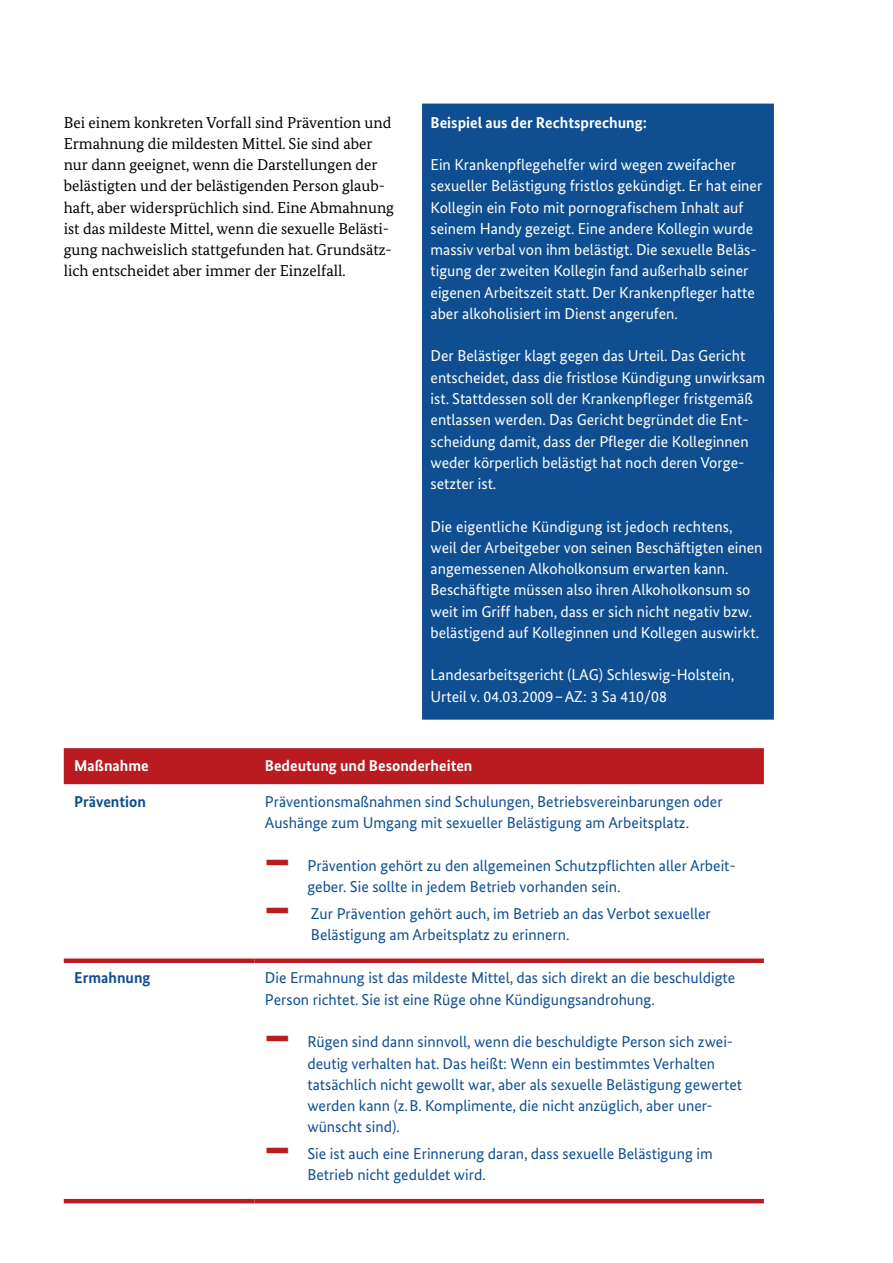
<style>
.page{position:relative;width:893px;height:1263px;background:#fff}
.page>*{position:absolute;margin:0;border:0;box-sizing:border-box;transform-origin:0 0}
.t1{font:700 56.7px "Bundes Sans";color:#ba1b21;scale:.57 1}
.Box_3{font:15.75px/21.3px "Bundes Sans";color:#fff}
.Tabelle_Fliesstext{font:15.75px/21.3px "Bundes Sans";color:#0f4f91}
.fliesstext{font:15.75px/21.3px "Bundes Serif";color:#000}
.Tabelle_Kopfzeile{font:700 15.75px "Bundes Sans";color:#fff}
.Box_3-2{font:700 15.75px "Bundes Sans";color:#fff}
.Tabelle_Fliesstext-2{font:700 15.75px "Bundes Sans";color:#0f4f91}
</style>
<div class="page">
<div style="left:422px;top:104px;width:352px;height:375px;background:#0f4f91"></div>
<div style="left:422px;top:313px;width:352px;height:407px;background:#0f4f91"></div>
<div style="left:64px;top:748px;width:700px;height:36px;background:#ba1b21"></div>
<div style="left:64px;top:958px;width:190px;height:5px;background:#ba1b21"></div>
<div style="left:254px;top:958px;width:510px;height:5px;background:#ba1b21"></div>
<hr style="left:64px;top:1199px;width:190px;height:4px;background:#ba1b21">
<hr style="left:254px;top:1199px;width:510px;height:4px;background:#ba1b21">
<p class="fliesstext" style="left:64px;top:111px;width:332px">Bei einem konkreten Vorfall sind Prävention und Ermahnung die mildesten Mittel. Sie sind aber nur dann geeignet, wenn die Darstellungen der belästigten und der belästigenden Person glaub&shy;haft, aber widersprüchlich sind. Eine Abmahnung ist das mildeste Mittel, wenn die sexuelle Belästi&shy;gung nachweislich stattgefunden hat. Grundsätz&shy;lich entscheidet aber immer der Einzelfall.</p>
<p class="Box_3-2" style="left:431px;top:113px;width:218px">Beispiel aus der Rechtsprechung:</p>
<p class="Box_3" style="left:431px;top:154px;width:333px">Ein Krankenpflegehelfer wird wegen zweifacher sexueller Belästigung fristlos gekündigt. Er hat einer Kollegin ein Foto mit pornografischem Inhalt auf seinem Handy gezeigt. Eine andere Kollegin wurde massiv verbal von ihm belästigt. Die sexuelle Beläs&shy;tigung der zweiten Kollegin fand außerhalb seiner eigenen Arbeitszeit statt. Der Krankenpfleger hatte aber alkoholisiert im Dienst angerufen.</p>
<p class="Box_3" style="left:431px;top:345px;width:336px">Der Belästiger klagt gegen das Urteil. Das Gericht entscheidet, dass die fristlose Kündigung unwirksam ist. Stattdessen soll der Krankenpfleger fristgemäß entlassen werden. Das Gericht begründet die Ent&shy;scheidung damit, dass der Pfleger die Kolleginnen weder körperlich belästigt hat noch deren Vorge&shy;setzter ist.</p>
<p class="Box_3" style="left:431px;top:515px;width:333px">Die eigentliche Kündigung ist jedoch rechtens, weil der Arbeitgeber von seinen Beschäftigten einen angemessenen Alkoholkonsum erwarten kann.<br>Beschäftigte müssen also ihren Alkoholkonsum so weit im Griff haben, dass er sich nicht negativ bzw. belästigend auf Kolleginnen und Kollegen auswirkt.</p>
<p class="Box_3" style="left:431px;top:664px;width:305px">Landesarbeitsgericht (LAG) Schleswig-Holstein,<br>Urteil v. 04.03.2009–AZ: 3 Sa 410/08</p>
<p class="Tabelle_Kopfzeile" style="left:74px;top:756px;width:76px">Maßnahme</p>
<p class="Tabelle_Kopfzeile" style="left:265px;top:756px;width:209px">Bedeutung und Besonderheiten</p>
<p class="Tabelle_Fliesstext-2" style="left:74px;top:792px;width:73px">Prävention</p>
<p class="Tabelle_Fliesstext" style="left:265px;top:791px;width:459px">Präventionsmaßnahmen sind Schulungen, Betriebsvereinbarungen oder<br>Aushänge zum Umgang mit sexueller Belästigung am Arbeitsplatz.</p>
<p class="t1" style="left:265px;top:826px;width:46px">—</p>
<p class="Tabelle_Fliesstext" style="left:307px;top:854px;width:428px">Prävention gehört zu den allgemeinen Schutzpflichten aller Arbeit&shy;geber. Sie sollte in jedem Betrieb vorhanden sein.</p>
<p class="t1" style="left:265px;top:873px;width:46px">—</p>
<p class="Tabelle_Fliesstext" style="left:311px;top:902px;width:401px">Zur Prävention gehört auch, im Betrieb an das Verbot sexueller<br>Belästigung am Arbeitsplatz zu erinnern.</p>
<p class="Tabelle_Fliesstext-2" style="left:74px;top:968px;width:78px">Ermahnung</p>
<p class="Tabelle_Fliesstext" style="left:265px;top:967px;width:472px">Die Ermahnung ist das mildeste Mittel, das sich direkt an die beschuldigte<br>Person richtet. Sie ist eine Rüge ohne Kündigungsandrohung.</p>
<p class="t1" style="left:265px;top:1002px;width:46px">—</p>
<p class="Tabelle_Fliesstext" style="left:307px;top:1031px;width:436px">Rügen sind dann sinnvoll, wenn die beschuldigte Person sich zwei&shy;deutig verhalten hat. Das heißt: Wenn ein bestimmtes Verhalten tatsächlich nicht gewollt war, aber als sexuelle Belästigung gewertet werden kann (z.B. Komplimente, die nicht anzüglich, aber uner&shy;wünscht sind).</p>
<p class="t1" style="left:265px;top:1114px;width:46px">—</p>
<p class="Tabelle_Fliesstext" style="left:307px;top:1143px;width:407px">Sie ist auch eine Erinnerung daran, dass sexuelle Belästigung im<br>Betrieb nicht geduldet wird.</p>
</div>
